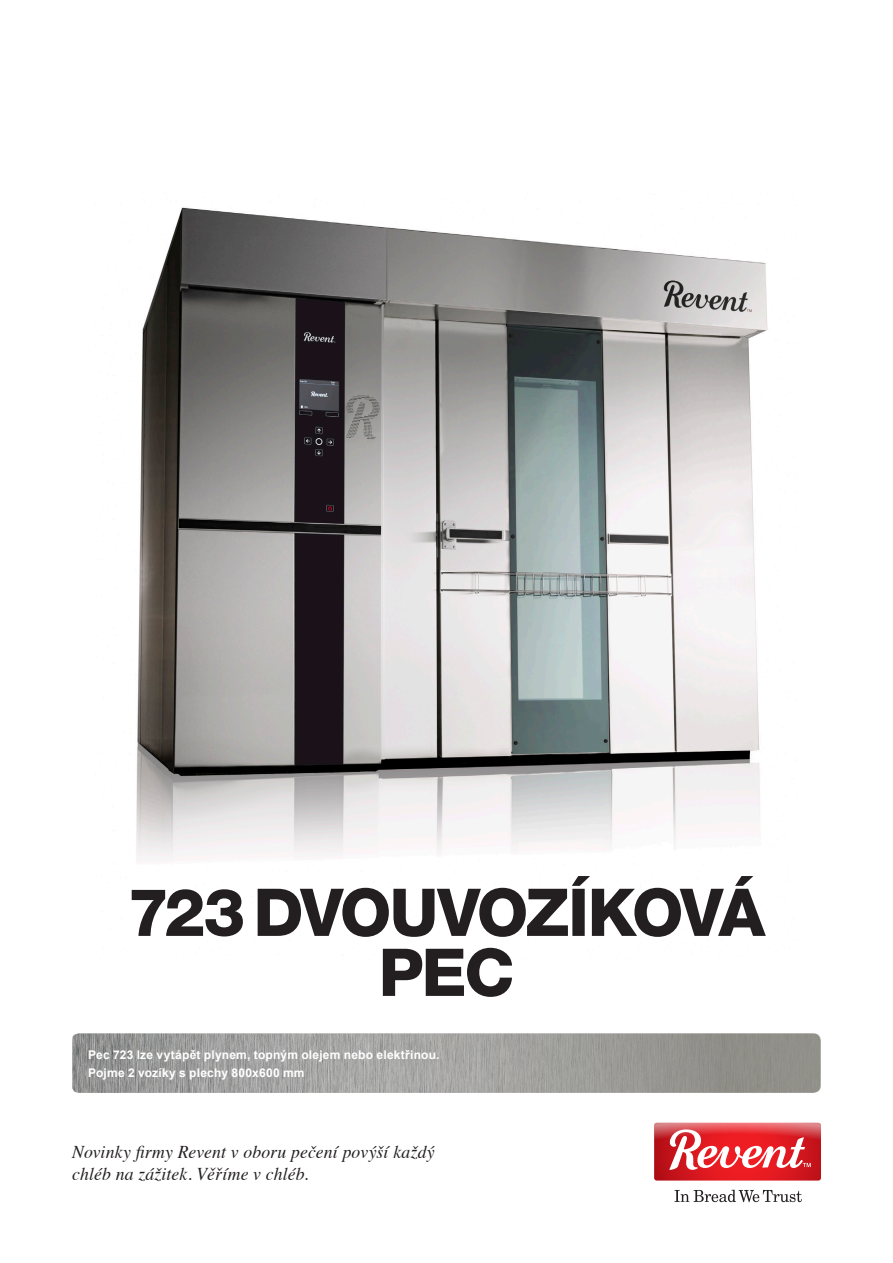
<style>
.page{position:relative;width:893px;height:1263px;background:#fff}
.page>*{position:absolute;margin:0;border:0;box-sizing:border-box;transform-origin:0 0}
.t1{font:800 66px "Helvetica Neue LT Std";letter-spacing:-.04em;color:#231f20}
.t2{font:italic 18px/22.5px "Times";letter-spacing:.01em;color:#231f20}
.t3{font:700 12px "Arial";letter-spacing:.02em;color:#fff}
</style>
<div class="page">
<img style="left:136px;top:207px;width:632px;height:651px">
<svg style="left:654px;top:1123px;width:167px;height:57px;background:#e14f54"></svg>
<svg style="left:674px;top:1190px;width:128px;height:12px"></svg>
<svg style="left:72px;top:1033px;width:749px;height:60px;background:#9d9d9a"></svg>
<p class="t1" style="left:128px;top:873px;width:639px">723 DVOUVOZÍKOVÁ</p>
<p class="t1" style="left:379px;top:933px;width:137px">PEC</p>
<p class="t3" style="left:88px;top:1047px;width:353px">Pec 723 lze vytápět plynem, topným olejem nebo elektřinou.</p>
<p class="t3" style="left:88px;top:1064px;width:218px">Pojme 2 vozíky s plechy 800x600 mm</p>
<p class="t2" style="left:72px;top:1139px;width:364px">Novinky firmy Revent v oboru pečení povýší každý chléb na zážitek. Věříme v chléb.</p>
</div>
